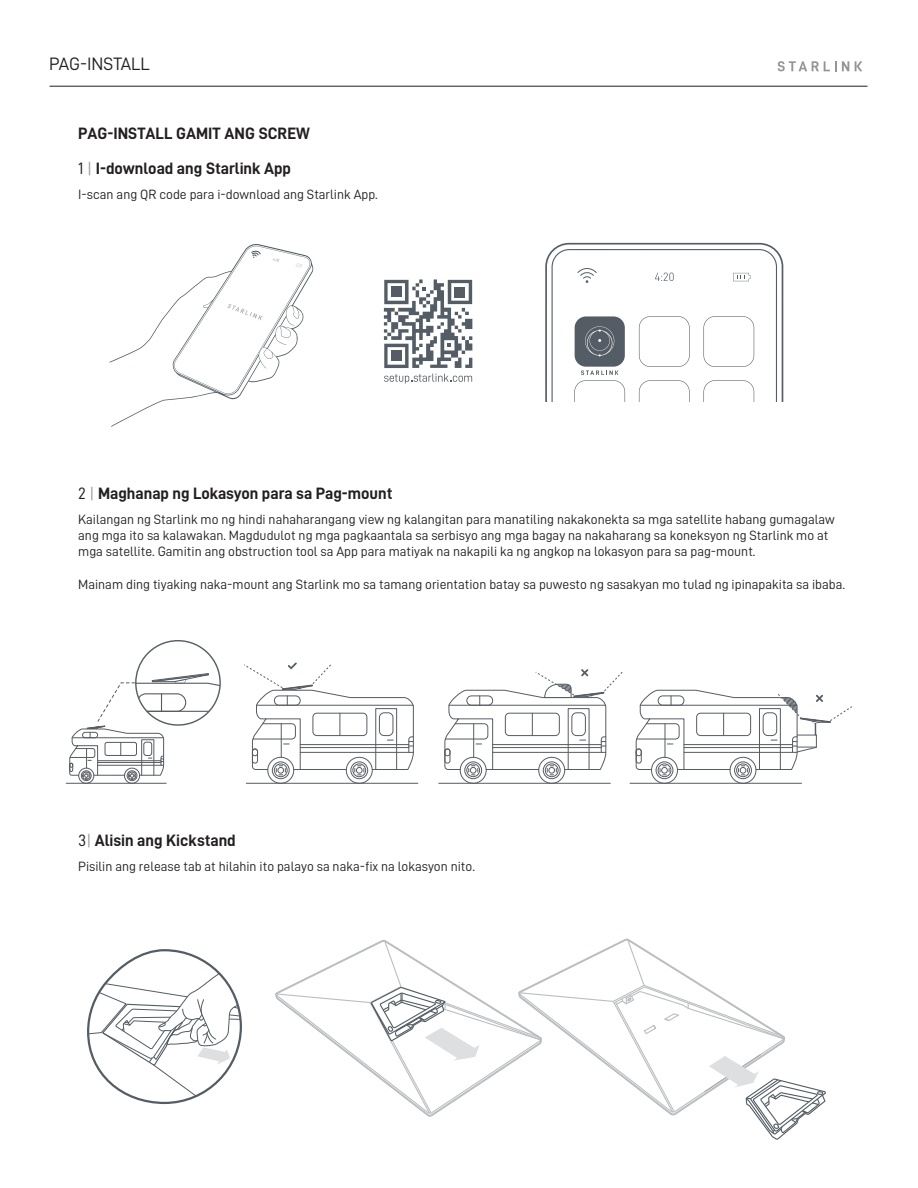
<style>
.page{position:relative;width:918px;height:1188px;background:#fff}
.page>*{position:absolute;margin:0;border:0;box-sizing:border-box;transform-origin:0 0}
.t1{font:18px "D DIN";color:#231f20}
.t2{font:16.5px "D DIN Bold";color:#231f20}
.t3{font:13.5px/16.2px "D DIN";color:#231f20}
.s1{font-family:"D DIN"}
.s2{font-family:"D DIN";color:#939598}
</style>
<div class="page">
<svg style="left:778px;top:61px;width:71px;height:10px"></svg>
<svg style="left:855px;top:61px;width:7px;height:10px"></svg>
<hr style="left:50px;top:86px;width:817px;height:1px;background:#231f20">
<svg style="left:384px;top:279px;width:88px;height:89px"></svg>
<div style="left:391px;top:287px;width:11px;height:10px;background:#545d65"></div>
<div style="left:455px;top:287px;width:10px;height:10px;background:#545d65"></div>
<div style="left:391px;top:351px;width:11px;height:10px;background:#545d65"></div>
<svg style="left:384px;top:374px;width:88px;height:9px"></svg>
<svg style="left:545px;top:243px;width:238px;height:158px"></svg>
<svg style="left:109px;top:244px;width:204px;height:183px"></svg>
<svg style="left:275px;top:939px;width:551px;height:201px"></svg>
<svg style="left:87px;top:949px;width:155px;height:156px"></svg>
<div style="left:127px;top:771px;width:10px;height:10px;border:1px solid #575c62;border-radius:50%"></div>
<div style="left:124px;top:768px;width:16px;height:15px;border:1px solid #575c62;border-radius:50%"></div>
<div style="left:81px;top:771px;width:10px;height:10px;border:1px solid #575c62;border-radius:50%"></div>
<div style="left:78px;top:768px;width:16px;height:15px;border:1px solid #575c62;border-radius:50%"></div>
<hr style="left:66px;top:783px;width:100px;height:1px;background:#575c62">
<svg style="left:69px;top:640px;width:152px;height:139px"></svg>
<div style="left:353px;top:764px;width:13px;height:13px;border:1px solid #575c62;border-radius:50%"></div>
<div style="left:351px;top:762px;width:17px;height:17px;border:1px solid #575c62;border-radius:50%"></div>
<div style="left:346px;top:757px;width:27px;height:27px;border:1px solid #575c62;border-radius:50%"></div>
<div style="left:274px;top:764px;width:14px;height:13px;border:1px solid #575c62;border-radius:50%"></div>
<div style="left:272px;top:762px;width:18px;height:17px;border:1px solid #575c62;border-radius:50%"></div>
<div style="left:267px;top:757px;width:27px;height:27px;border:1px solid #575c62;border-radius:50%"></div>
<hr style="left:246px;top:783px;width:172px;height:1px;background:#575c62">
<svg style="left:244px;top:662px;width:170px;height:113px"></svg>
<div style="left:736px;top:764px;width:14px;height:13px;border:1px solid #575c62;border-radius:50%"></div>
<div style="left:734px;top:762px;width:18px;height:17px;border:1px solid #575c62;border-radius:50%"></div>
<div style="left:730px;top:757px;width:26px;height:27px;border:1px solid #575c62;border-radius:50%"></div>
<div style="left:658px;top:764px;width:13px;height:13px;border:1px solid #575c62;border-radius:50%"></div>
<div style="left:656px;top:762px;width:17px;height:17px;border:1px solid #575c62;border-radius:50%"></div>
<div style="left:651px;top:757px;width:27px;height:27px;border:1px solid #575c62;border-radius:50%"></div>
<hr style="left:630px;top:783px;width:172px;height:1px;background:#575c62">
<svg style="left:636px;top:690px;width:216px;height:85px"></svg>
<div style="left:545px;top:764px;width:13px;height:13px;border:1px solid #575c62;border-radius:50%"></div>
<div style="left:543px;top:762px;width:17px;height:17px;border:1px solid #575c62;border-radius:50%"></div>
<div style="left:538px;top:757px;width:27px;height:27px;border:1px solid #575c62;border-radius:50%"></div>
<div style="left:466px;top:764px;width:14px;height:13px;border:1px solid #575c62;border-radius:50%"></div>
<div style="left:464px;top:762px;width:18px;height:17px;border:1px solid #575c62;border-radius:50%"></div>
<div style="left:460px;top:757px;width:27px;height:27px;border:1px solid #575c62;border-radius:50%"></div>
<hr style="left:439px;top:783px;width:171px;height:1px;background:#575c62">
<svg style="left:444px;top:669px;width:179px;height:106px"></svg>
<h1 class="t1" style="left:49px;top:54px;width:102px">PAG-INSTALL</h1>
<p class="t2" style="left:78px;top:124px;width:233px">PAG-INSTALL GAMIT ANG SCREW</p>
<p class="t2" style="left:78px;top:159px;width:214px"><span class="s1">1</span> <span class="s2">|</span> I-download ang Starlink App</p>
<p class="t3" style="left:78px;top:186px;width:301px">I-scan ang QR code para i-download ang Starlink App.</p>
<p class="t2" style="left:78px;top:484px;width:316px"><span class="s1">2</span> <span class="s2">|</span> Maghanap ng Lokasyon para sa Pag-mount</p>
<p class="t3" style="left:78px;top:511px;width:758px">Kailangan ng Starlink mo ng hindi nahaharangang view ng kalangitan para manatiling nakakonekta sa mga satellite habang gumagalaw ang mga ito sa kalawakan. Magdudulot ng mga pagkaantala sa serbisyo ang mga bagay na nakaharang sa koneksyon ng Starlink mo at mga satellite. Gamitin ang obstruction tool sa App para matiyak na nakapili ka ng angkop na lokasyon para sa pag-mount.</p>
<p class="t3" style="left:78px;top:576px;width:768px">Mainam ding tiyaking naka-mount ang Starlink mo sa tamang orientation batay sa puwesto ng sasakyan mo tulad ng ipinapakita sa ibaba.</p>
<p class="t2" style="left:78px;top:831px;width:159px"><span class="s1">3</span><span class="s2">|</span> Alisin ang Kickstand</p>
<p class="t3" style="left:78px;top:858px;width:398px">Pisilin ang release tab at hilahin ito palayo sa naka-fix na lokasyon nito.</p>
</div>
